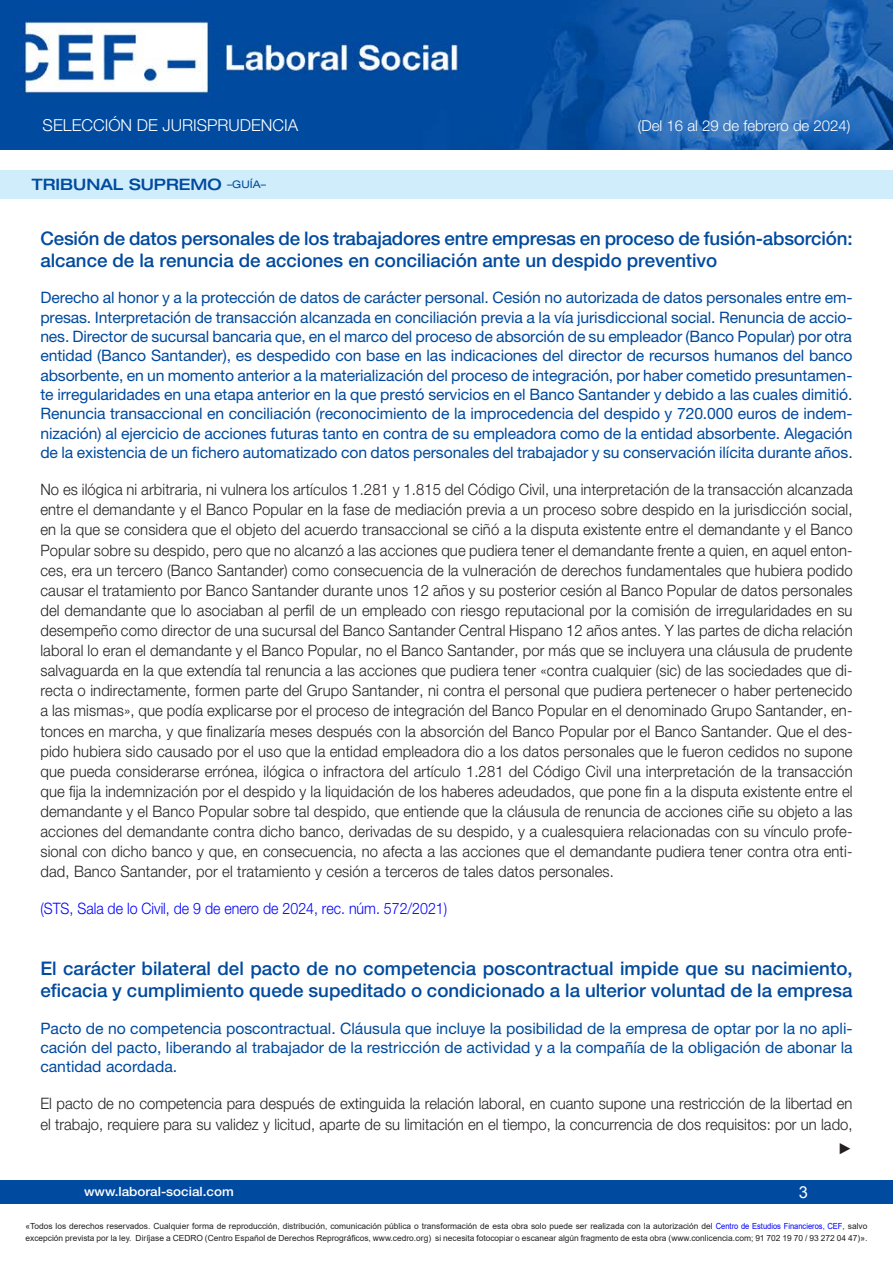
<style>
.page{position:relative;width:893px;height:1263px;background:#fff}
.page>*{position:absolute;margin:0;border:0;box-sizing:border-box;transform-origin:0 0}
.Cabecera_nuevo{font:500 18.75px/22.4px "Helvetica Neue LT Std";color:#004a9f}
.t1{font:300 16.5px "Helvetica Neue LT Std";color:#fff}
.t2{font:16.5px "Arial";color:#fff}
.Contenido_nuevo{font:300 15.75px/20.1px "Helvetica Neue LT Std";color:#231f20;text-align:justify;scale:.94 1}
.Subcabecera{font:15.75px/19.4px "Helvetica Neue LT Std";letter-spacing:-.005em;color:#004a9f;text-align:justify}
.Contenido_nuevo-2{font:300 15.75px "Helvetica Neue LT Std";color:#00f;scale:.9 1}
.Tribunales{font:500 expanded 15.75px "Helvetica Neue LT Std";color:#004a9f}
.Contenido_nuevo-3{font:15.75px "Arial";color:#231f20;scale:.94 1}
.t3{font:300 15px "Helvetica Neue LT Std";color:#fff}
.t4{font:500 12.75px "Helvetica Neue LT Std";color:#fff;scale:1.06 1}
.t5{font:8.4px/12px "Arial";color:#231f20}
.s1{font-weight:400;font-size:10.5px}
.s2{color:#00f}
</style>
<div class="page">
<div style="left:0;top:1180px;width:893px;height:23px;background:#004a9f"></div>
<img style="left:0;top:0;width:893px;height:149px">
<div style="left:0;top:170px;width:893px;height:28px;background:#cfedfb"></div>
<p class="t1" style="left:43px;top:115px;width:257px">SELECCIÓN DE JURISPRUDENCIA</p>
<p class="t3" style="left:638px;top:117px;width:214px">(Del 16 al 29 de febrero de 2024)</p>
<p class="Tribunales" style="left:32px;top:174px;width:236px">TRIBUNAL SUPREMO <span class="s1">–GUÍA–</span></p>
<p class="Cabecera_nuevo" style="left:40px;top:227px;width:814px">Cesión de datos personales de los trabajadores entre empresas en proceso de fusión-absorción: alcance de la renuncia de acciones en conciliación ante un despido preventivo</p>
<p class="Subcabecera" style="left:40px;top:288px;width:814px">Derecho al honor y a la protección de datos de carácter personal. Cesión no autorizada de datos personales entre em&shy;presas. Interpretación de transacción alcanzada en conciliación previa a la vía jurisdiccional social. Renuncia de accio&shy;nes. Director de sucursal bancaria que, en el marco del proceso de absorción de su empleador (Banco Popular) por otra entidad (Banco Santander), es despedido con base en las indicaciones del director de recursos humanos del banco absorbente, en un momento anterior a la materialización del proceso de integración, por haber cometido presuntamen&shy;te irregularidades en una etapa anterior en la que prestó servicios en el Banco Santander y debido a las cuales dimitió.<br>Renuncia transaccional en conciliación (reconocimiento de la improcedencia del despido y 720.000 euros de indem&shy;nización) al ejercicio de acciones futuras tanto en contra de su empleadora como de la entidad absorbente. Alegación de la existencia de un fichero automatizado con datos personales del trabajador y su conservación ilícita durante años.</p>
<p class="Contenido_nuevo" style="left:40px;top:479px;width:866px">No es ilógica ni arbitraria, ni vulnera los artículos 1.281 y 1.815 del Código Civil, una interpretación de la transacción alcanzada entre el demandante y el Banco Popular en la fase de mediación previa a un proceso sobre despido en la jurisdicción social, en la que se considera que el objeto del acuerdo transaccional se ciñó a la disputa existente entre el demandante y el Banco Popular sobre su despido, pero que no alcanzó a las acciones que pudiera tener el demandante frente a quien, en aquel enton&shy;ces, era un tercero (Banco Santander) como consecuencia de la vulneración de derechos fundamentales que hubiera podido causar el tratamiento por Banco Santander durante unos 12 años y su posterior cesión al Banco Popular de datos personales del demandante que lo asociaban al perfil de un empleado con riesgo reputacional por la comisión de irregularidades en su desempeño como director de una sucursal del Banco Santander Central Hispano 12 años antes. Y las partes de dicha relación laboral lo eran el demandante y el Banco Popular, no el Banco Santander, por más que se incluyera una cláusula de prudente salvaguarda en la que extendía tal renuncia a las acciones que pudiera tener «contra cualquier (sic) de las sociedades que di&shy;recta o indirectamente, formen parte del Grupo Santander, ni contra el personal que pudiera pertenecer o haber pertenecido a las mismas», que podía explicarse por el proceso de integración del Banco Popular en el denominado Grupo Santander, en&shy;tonces en marcha, y que finalizaría meses después con la absorción del Banco Popular por el Banco Santander. Que el des&shy;pido hubiera sido causado por el uso que la entidad empleadora dio a los datos personales que le fueron cedidos no supone que pueda considerarse errónea, ilógica o infractora del artículo 1.281 del Código Civil una interpretación de la transacción que fija la indemnización por el despido y la liquidación de los haberes adeudados, que pone fin a la disputa existente entre el demandante y el Banco Popular sobre tal despido, que entiende que la cláusula de renuncia de acciones ciñe su objeto a las acciones del demandante contra dicho banco, derivadas de su despido, y a cualesquiera relacionadas con su vínculo profe&shy;sional con dicho banco y que, en consecuencia, no afecta a las acciones que el demandante pudiera tener contra otra enti&shy;dad, Banco Santander, por el tratamiento y cesión a terceros de tales datos personales.</p>
<p class="Contenido_nuevo-2" style="left:40px;top:899px;width:454px">(STS, Sala de lo Civil, de 9 de enero de 2024, rec. núm. 572/2021)</p>
<p class="Cabecera_nuevo" style="left:40px;top:957px;width:814px">El carácter bilateral del pacto de no competencia poscontractual impide que su nacimiento, eficacia y cumplimiento quede supeditado o condicionado a la ulterior voluntad de la empresa</p>
<p class="Subcabecera" style="left:40px;top:1018px;width:814px">Pacto de no competencia poscontractual. Cláusula que incluye la posibilidad de la empresa de optar por la no apli&shy;cación del pacto, liberando al trabajador de la restricción de actividad y a la compañía de la obligación de abonar la cantidad acordada.</p>
<p class="Contenido_nuevo" style="left:40px;top:1093px;width:865px">El pacto de no competencia para después de extinguida la relación laboral, en cuanto supone una restricción de la libertad en el trabajo, requiere para su validez y licitud, aparte de su limitación en el tiempo, la concurrencia de dos requisitos: por un lado,</p>
<p class="Contenido_nuevo-3" style="left:838px;top:1138px;width:17px">►</p>
<p class="t4" style="left:84px;top:1184px;width:143px">www.laboral-social.com</p>
<p class="t2" style="left:799px;top:1180px;width:11px">3</p>
<p class="t5" style="left:26px;top:1220px;width:843px">«Todos los derechos reservados. Cualquier forma de reproducción, distribución, comunicación pública o transformación de esta obra solo puede ser realizada con la autorización del <span class="s2">Centro de Estudios Financieros, CEF</span>, salvo excepción prevista por la ley. Diríjase a CEDRO (Centro Español de Derechos Reprográficos, www.cedro.org) si necesita fotocopiar o escanear algún fragmento de esta obra (www.conlicencia.com; 91 702 19 70 / 93 272 04 47)».</p>
</div>
